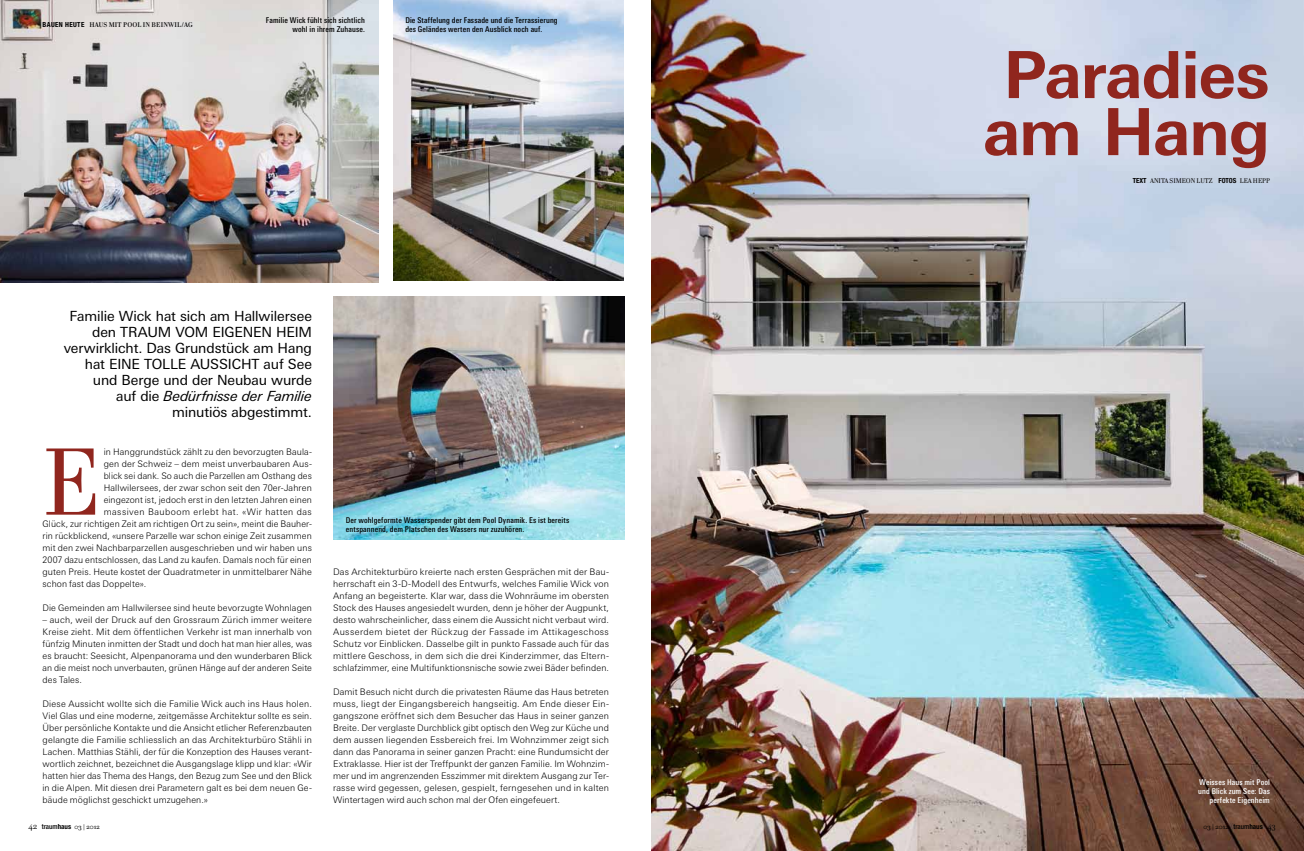
<style>
.page{position:relative;width:1304px;height:851px;background:#fff}
.page>*{position:absolute;margin:0;border:0;box-sizing:border-box;transform-origin:0 0}
.t1{font:97.1px "Cellini";color:#90261e}
.t2{font:700 65px/57px "Linotype Univers Basic";letter-spacing:-.02em;color:#90261e;text-align:center}
.t3{font:14px/16px "Linotype Univers Basic";letter-spacing:-.01em;color:#000;text-align:right}
.t4{font:300 9px/12px "Linotype Univers Basic";letter-spacing:.01em;color:#000;text-align:justify}
.t5{font:300 9px "Linotype Univers Basic";letter-spacing:.05em;color:#000}
.t6{font:500 condensed 8px/9px "Linotype Univers";letter-spacing:.015em;color:#000}
.t7{font:500 condensed 8px/9px "Linotype Univers";letter-spacing:.015em;color:#fff;text-align:right}
.t8{font:500 7px "Cellini";letter-spacing:.02em;color:#000}
.t9{font:7px "Cellini";color:#000}
.s1{font-family:"Helvetica Neue";font-weight:700;font-stretch:condensed}
.s2{font-style:italic}
.s3{font-weight:400;font-size:9px}
.s4{font-family:"Helvetica Neue";font-stretch:condensed}
.s5{font-size:6.5px}
</style>
<div class="page">
<img style="left:333px;top:296px;width:291px;height:243px">
<img style="left:0;top:0;width:379px;height:282px">
<img style="left:393px;top:0;width:231px;height:281px">
<img style="left:652px;top:0;width:652px;height:850px">
<p class="t8" style="left:43px;top:21px;width:152px"><span class="s1">BAUEN HEUTE</span> HAUS MIT POOL IN BEINWIL/AG</p>
<p class="t6" style="left:266px;top:15px;width:101px;text-align:right">Familie Wick fühlt sich sichtlich wohl in ihrem Zuhause.</p>
<p class="t6" style="left:405px;top:16px;width:154px">Die Staffelung der Fassade und die Terrassierung des Geländes werten den Ausblick noch auf.</p>
<h3 class="t3" style="left:64px;top:307px;width:250px">Familie Wick hat sich am Hallwilersee den Traum vom eigenen Heim verwirklicht. Das Grundstück am Hang hat eine tolle Aussicht auf See und Berge und der Neubau wurde<br>auf die <span class="s2">Bedürfnisse der Familie </span>minutiös abgestimmt.</h3>
<h1 class="t1" style="left:43px;top:424px;width:50px">E</h1>
<p class="t4" style="left:104px;top:445px;width:210px">in Hanggrundstück zählt zu den bevorzugten Baula-</p>
<p class="t4" style="left:104px;top:457px;width:210px">gen der Schweiz – dem meist unverbaubaren Aus-</p>
<p class="t4" style="left:104px;top:469px;width:210px">blick sei dank. So auch die Parzellen am Osthang des</p>
<p class="t4" style="left:104px;top:481px;width:210px">Hallwilersees, der zwar schon seit den 70er-Jahren</p>
<p class="t4" style="left:104px;top:493px;width:210px">eingezont ist, jedoch erst in den letzten Jahren einen</p>
<p class="t5" style="left:104px;top:506px;width:210px">massiven Bauboom erlebt hat. «Wir hatten das</p>
<p class="t4" style="left:43px;top:517px;width:271px">Glück, zur richtigen Zeit am richtigen Ort zu sein», meint die Bauher-</p>
<p class="t4" style="left:43px;top:529px;width:271px">rin rückblickend, «unsere Parzelle war schon einige Zeit zusammen</p>
<p class="t4" style="left:43px;top:541px;width:271px">mit den zwei Nachbarparzellen ausgeschrieben und wir haben uns</p>
<p class="t4" style="left:43px;top:553px;width:271px">2007 dazu entschlossen, das Land zu kaufen. Damals noch für einen</p>
<p class="t4" style="left:43px;top:565px;width:271px">guten Preis. Heute kostet der Quadratmeter in unmittelbarer Nähe</p>
<p class="t4" style="left:43px;top:577px;width:105px">schon fast das Doppelte».</p>
<p class="t4" style="left:43px;top:601px;width:271px">Die Gemeinden am Hallwilersee sind heute bevorzugte Wohnlagen</p>
<p class="t4" style="left:43px;top:613px;width:271px">– auch, weil der Druck auf den Grossraum Zürich immer weitere Kreise zieht. Mit dem öffentlichen Verkehr ist man innerhalb von fünfzig Minuten inmitten der Stadt und doch hat man hier alles, was es braucht: Seesicht, Alpenpanorama und den wunderbaren Blick an die meist noch unverbauten, grünen Hänge auf der anderen Seite des Tales.</p>
<p class="t4" style="left:43px;top:697px;width:271px">Diese Aussicht wollte sich die Familie Wick auch ins Haus holen.<br>Viel Glas und eine moderne, zeitgemässe Architektur sollte es sein.<br>Über persönliche Kontakte und die Ansicht etlicher Referenzbauten gelangte die Familie schliesslich an das Architekturbüro Stähli in Lachen. Matthias Stähli, der für die Konzeption des Hauses verant&shy;wortlich zeichnet, bezeichnet die Ausgangslage klipp und klar: «Wir hatten hier das Thema des Hangs, den Bezug zum See und den Blick in die Alpen. Mit diesen drei Parametern galt es bei dem neuen Ge&shy;bäude möglichst geschickt umzugehen.»</p>
<p class="t8" style="left:28px;top:822px;width:73px"><span class="s3">42</span> <span class="s4">traum</span><span class="s1">HAUS</span> 03 <span class="s5">|</span> 2012</p>
<p class="t6" style="left:346px;top:515px;width:225px">Der wohlgeformte Wasserspender gibt dem Pool Dynamik. Es ist bereits entspannend, dem Platschen des Wassers nur zuzuhören.</p>
<p class="t4" style="left:333px;top:565px;width:277px">Das Architekturbüro kreierte nach ersten Gesprächen mit der Bau&shy;herrschaft ein 3-D-Modell des Entwurfs, welches Familie Wick von Anfang an begeisterte. Klar war, dass die Wohnräume im obersten Stock des Hauses angesiedelt wurden, denn je höher der Augpunkt, desto wahrscheinlicher, dass einem die Aussicht nicht verbaut wird.<br>Ausserdem bietet der Rückzug der Fassade im Attikageschoss Schutz vor Einblicken. Dasselbe gilt in punkto Fassade auch für das mittlere Geschoss, in dem sich die drei Kinderzimmer, das Eltern&shy;schlafzimmer, eine Multifunktionsnische sowie zwei Bäder befinden.</p>
<p class="t4" style="left:333px;top:685px;width:277px">Damit Besuch nicht durch die privatesten Räume das Haus betreten muss, liegt der Eingangsbereich hangseitig. Am Ende dieser Ein&shy;gangszone eröffnet sich dem Besucher das Haus in seiner ganzen Breite. Der verglaste Durchblick gibt optisch den Weg zur Küche und dem aussen liegenden Essbereich frei. Im Wohnzimmer zeigt sich dann das Panorama in seiner ganzen Pracht: eine Rundumsicht der Extraklasse. Hier ist der Treffpunkt der ganzen Familie. Im Wohnzim&shy;mer und im angrenzenden Esszimmer mit direktem Ausgang zur Ter&shy;rasse wird gegessen, gelesen, gespielt, ferngesehen und in kalten Wintertagen wird auch schon mal der Ofen eingefeuert.</p>
<h2 class="t2" style="left:983px;top:46px;width:288px">Paradies am Hang</h2>
<p class="t9" style="left:1133px;top:177px;width:139px"><span class="s1">TEXT</span> ANITA SIMEON LUTZ <span class="s1">FOTOS</span> LEA HEPP</p>
<p class="t7" style="left:1198px;top:777px;width:73px">Weisses Haus mit Pool und Blick zum See: Das perfekte Eigenheim</p>
<p class="t8" style="left:1203px;top:822px;width:74px">03 <span class="s5">|</span> 2012 <span class="s4">traum</span><span class="s1">HAUS</span> <span class="s3">43</span></p>
</div>
